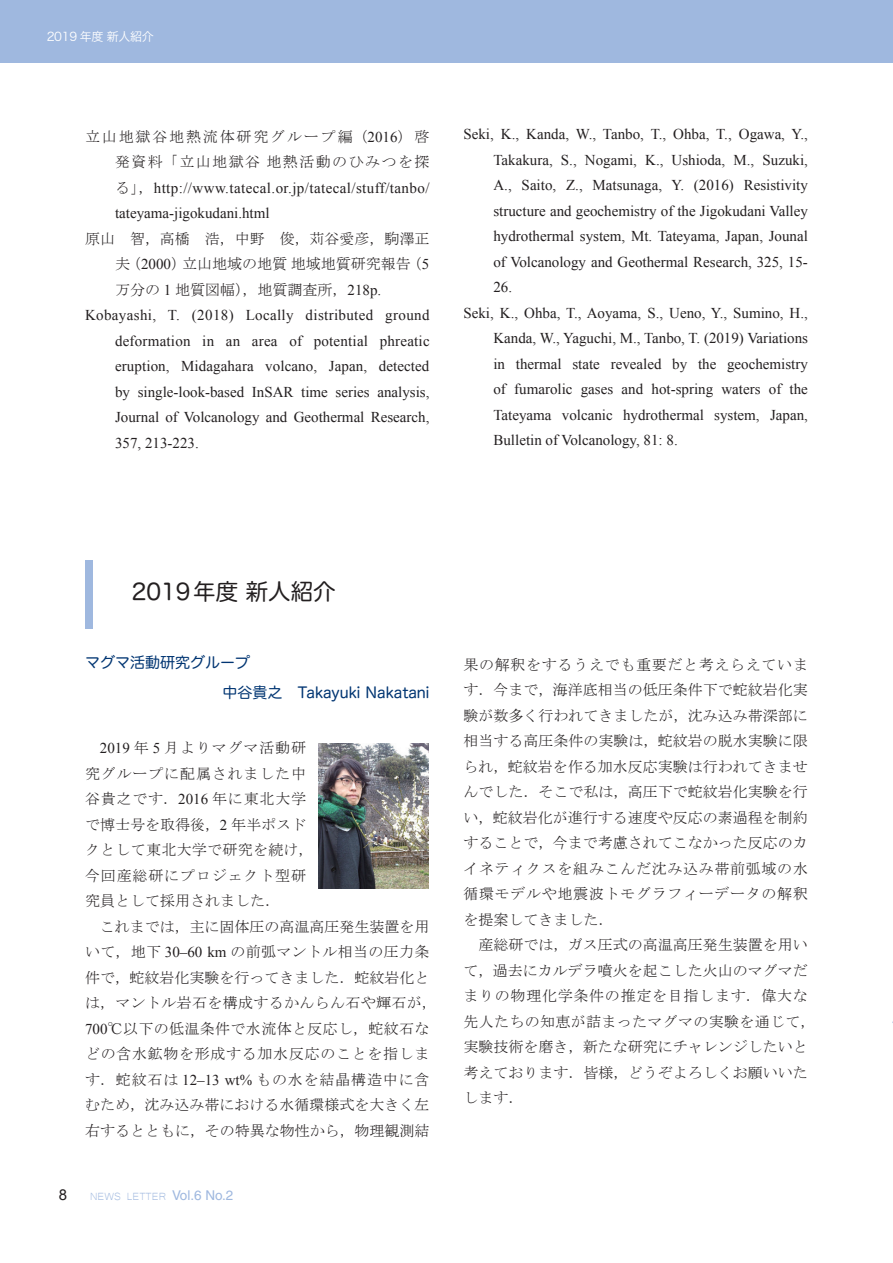
<style>
.page{position:relative;width:893px;height:1263px;background:#fff}
.page>*{position:absolute;margin:0;border:0;box-sizing:border-box;transform-origin:0 0}
.t1{font:22.5px "Hira Maru Pro W4";color:#231f20}
.t2{font:15px/25.5px "Times New Roman";color:#231f20;text-align:justify}
.t3{font:15px/25.5px "MS Mincho";letter-spacing:.02em;color:#231f20;text-align:justify}
.t4{font:15px/25.5px "MS Mincho";color:#231f20}
.t5{font:15px/25.5px "MS Mincho";letter-spacing:.055em;color:#231f20}
.t6{font:15px/25.5px "Times New Roman";letter-spacing:.025em;color:#231f20}
.t7{font:15px/25.5px "MS Mincho";letter-spacing:.12em;color:#231f20;text-align:right}
.t8{font:15px/30px "Hira Maru Pro W4";color:#013572}
.t9{font:15px "Arial";color:#231f20}
.t10{font:13.5px "Microsoft Yi Baiti";color:#9fb8df}
.t11{font:12px "Hira Kaku Pro W3";letter-spacing:-.03em;color:#fff}
.s1{font-family:"Times New Roman"}
.s2{font-family:"MS Mincho"}
.s3{font-family:"Helvetica"}
</style>
<div class="page">
<div style="left:0;top:0;width:893px;height:63px;background:#9fb8df"></div>
<div style="left:85px;top:560px;width:8px;height:68px;background:#9fb8df"></div>
<img style="left:319px;top:743px;width:110px;height:145px">
<p class="t11" style="left:47px;top:26px;width:108px">2019 年度 新人紹介</p>
<p class="t7" style="left:85px;top:123px;width:346px">立山地獄谷地熱流体研究グループ編（<span class="s1">2016</span>）啓発資料「立山地獄谷地熱活動のひみつを探</p>
<p class="t6" style="left:115px;top:175px;width:316px"><span class="s2">る」，</span>http://www.tatecal.or.jp/tatecal/stuff/tanbo/ tateyama-jigokudani.html</p>
<p class="t3" style="left:115px;top:225px;width:316px;text-indent:-30px">原山　智，高橋　浩，中野　俊，苅谷愛彦，駒澤正夫（<span class="s1">2000</span>）立山地域の地質地域地質研究報告（<span class="s1">5</span>万分の <span class="s1">1</span> 地質図幅），地質調査所，<span class="s1">218p.</span></p>
<p class="t2" style="left:115px;top:302px;width:316px;text-indent:-30px">Kobayashi, T. (2018) Locally distributed ground deformation in an area of potential phreatic eruption, Midagahara volcano, Japan, detected by single-look-based InSAR time series analysis, Journal of Volcanology and Geothermal Research, 357, 213-223.</p>
<p class="t2" style="left:463px;top:121px;width:346px">Seki, K., Kanda, W., Tanbo, T., Ohba, T., Ogawa, Y.,</p>
<p class="t2" style="left:493px;top:147px;width:316px">Takakura, S., Nogami, K., Ushioda, M., Suzuki,</p>
<p class="t2" style="left:493px;top:172px;width:316px">A., Saito, Z., Matsunaga, Y. (2016) Resistivity</p>
<p class="t2" style="left:493px;top:198px;width:316px">structure and geochemistry of the Jigokudani Valley</p>
<p class="t2" style="left:493px;top:223px;width:316px">hydrothermal system, Mt. Tateyama, Japan, Jounal</p>
<p class="t2" style="left:493px;top:249px;width:316px">of Volcanology and Geothermal Research, 325, 15-</p>
<p class="t2" style="left:493px;top:274px;width:20px">26.</p>
<p class="t2" style="left:463px;top:300px;width:346px">Seki, K., Ohba, T., Aoyama, S., Ueno, Y., Sumino, H.,</p>
<p class="t2" style="left:493px;top:325px;width:316px">Kanda, W., Yaguchi, M., Tanbo, T. (2019) Variations</p>
<p class="t2" style="left:493px;top:351px;width:316px">in thermal state revealed by the geochemistry</p>
<p class="t2" style="left:493px;top:376px;width:316px">of fumarolic gases and hot-spring waters of the</p>
<p class="t2" style="left:493px;top:402px;width:316px">Tateyama volcanic hydrothermal system, Japan,</p>
<p class="t2" style="left:493px;top:427px;width:186px">Bulletin of Volcanology, 81: 8.</p>
<h1 class="t1" style="left:132px;top:572px;width:205px">2019年度 新人紹介</h1>
<p class="t8" style="left:223px;top:646px;width:208px;text-indent:-138px">マグマ活動研究グループ<br>中谷貴之　Takayuki Nakatani</p>
<p class="t5" style="left:85px;top:735px;width:230px;text-indent:15px"><span class="s1">2019</span> 年 <span class="s1">5</span> 月よりマグマ活動研究グループに配属されました中谷貴之です．<span class="s1">2016</span> 年に東北大学で博士号を取得後，<span class="s1">2</span> 年半ポスドクとして東北大学で研究を続け，今回産総研にプロジェクト型研究員として採用されました．</p>
<p class="t3" style="left:85px;top:914px;width:353px;text-align:center">これまでは，主に固体圧の高温高圧発生装置を用<br>いて，地下 <span class="s1">30–60 km</span> の前弧マントル相当の圧力条件で，蛇紋岩化実験を行ってきました．蛇紋岩化とは，マントル岩石を構成するかんらん石や輝石が，<br><span class="s1">700</span>℃以下の低温条件で水流体と反応し，蛇紋石などの含水鉱物を形成する加水反応のことを指します．蛇紋石は <span class="s1">12–13 wt%</span> もの水を結晶構造中に含むため，沈み込み帯における水循環様式を大きく左右するとともに，その特異な物性から，物理観測結</p>
<p class="t9" style="left:59px;top:1185px;width:10px">8</p>
<p class="t10" style="left:90px;top:1188px;width:145px">NEWS LETTER <span class="s3">Vol.6 No.2</span></p>
<p class="t3" style="left:463px;top:652px;width:346px">果の解釈をするうえでも重要だと考えらえています．今まで，海洋底相当の低圧条件下で蛇紋岩化実験が数多く行われてきましたが，沈み込み帯深部に相当する高圧条件の実験は，蛇紋岩の脱水実験に限られ，蛇紋岩を作る加水反応実験は行われてきませんでした．そこで私は，高圧下で蛇紋岩化実験を行い，蛇紋岩化が進行する速度や反応の素過程を制約することで，今まで考慮されてこなかった反応のカイネティクスを組みこんだ沈み込み帯前弧域の水循環モデルや地震波トモグラフィーデータの解釈を提案してきました．</p>
<p class="t4" style="left:463px;top:932px;width:353px;text-indent:15px">産総研では，ガス圧式の高温高圧発生装置を用いて，過去にカルデラ噴火を起こした火山のマグマだまりの物理化学条件の推定を目指します．偉大な先人たちの知恵が詰まったマグマの実験を通じて，実験技術を磨き，新たな研究にチャレンジしたいと考えております．皆様，どうぞよろしくお願いいたします．</p>
</div>
